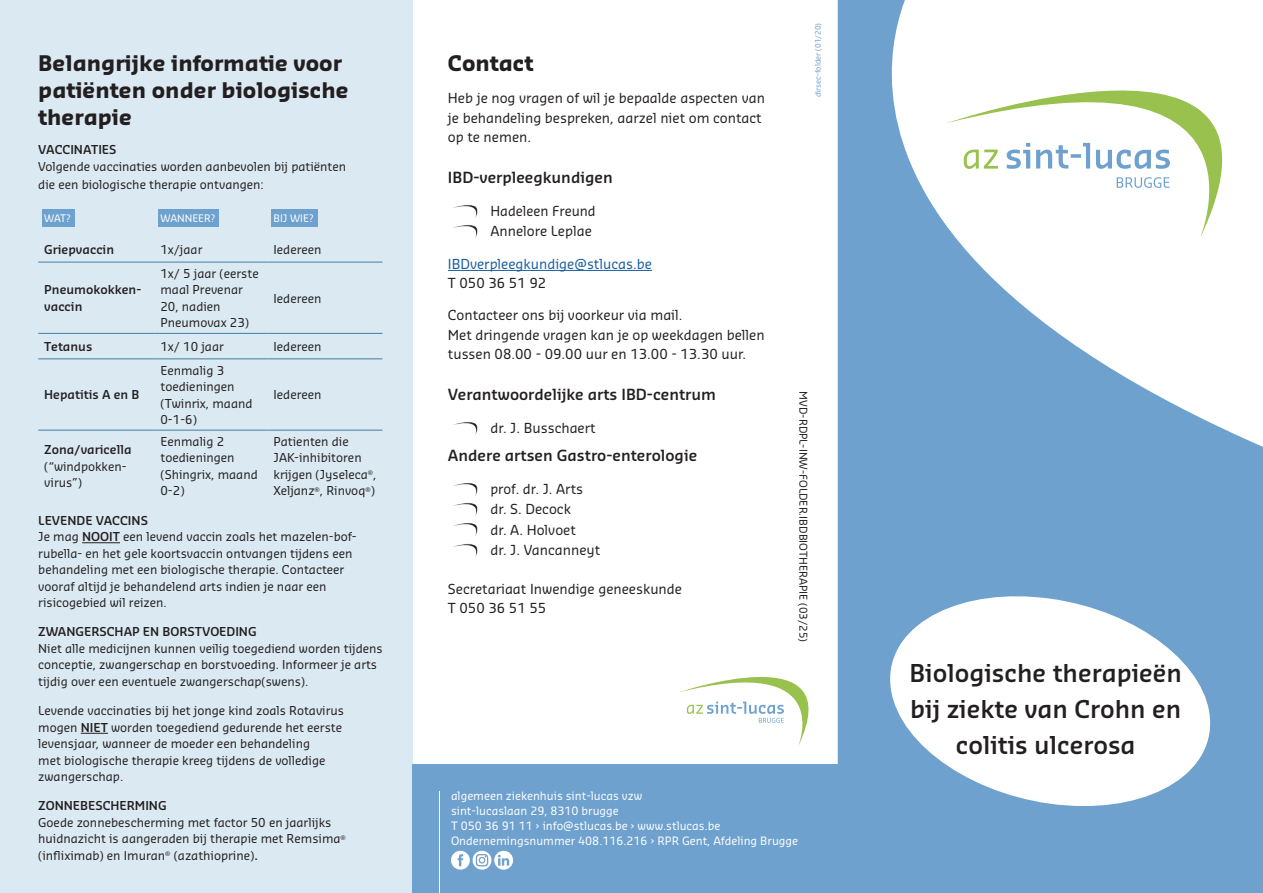
<style>
.page{position:relative;width:1263px;height:893px;background:#fff}
.page>*{position:absolute;margin:0;border:0;box-sizing:border-box;transform-origin:0 0}
.t1{font:600 24px/36px "Sansa Std";color:#231f20;text-align:center}
.t2{font:700 21px/27px "Sansa Std";color:#231f20}
.t3{font:600 15px "Sansa Std";color:#231f20}
.t4{font:13.5px/19.5px "Sansa Std";color:#231f20}
.t5{font:13.5px "Sansa Std";color:#175d9e}
.t6{font:12px/16.5px "Sansa Std";color:#231f20}
.t7{font:600 12px/16.5px "Sansa Std";color:#231f20}
.t8{font:11.25px/15px "Sansa Std";color:#fff}
.t9{font:10.5px "Sansa Std";color:#231f20}
.t10{font:10.2px "Sansa Std";color:#fff}
.t11{font:7.5px "Sansa Std";color:#6ea1ce}
.s1{font-weight:600}
</style>
<div class="page">
<svg style="left:837px;top:0;width:426px;height:893px;fill:#6ea1ce"></svg>
<div style="left:0;top:0;width:412px;height:893px;background:#dbe9f2"></div>
<svg style="left:946px;top:0;width:317px;height:238px"></svg>
<svg style="left:964px;top:150px;width:34px;height:19px"></svg>
<svg style="left:1117px;top:177px;width:52px;height:11px"></svg>
<svg style="left:1007px;top:143px;width:163px;height:26px"></svg>
<svg style="left:679px;top:633px;width:173px;height:113px"></svg>
<div style="left:412px;top:764px;width:435px;height:129px;background:#6ea1ce"></div>
<hr style="left:439px;top:791px;width:1px;height:102px;background:#fff">
<svg style="left:451px;top:851px;width:62px;height:19px"></svg>
<hr style="left:448px;top:270px;width:204px;height:1px;background:#175d9e">
<img style="left:453px;top:205px;width:25px;height:33px">
<img style="left:453px;top:422px;width:25px;height:13px">
<img style="left:453px;top:483px;width:25px;height:74px">
<hr style="left:82px;top:542px;width:38px;height:1px;background:#231f20">
<svg style="left:81px;top:733px;width:27px;height:1px"></svg>
<hr style="left:38px;top:262px;width:116px;height:1px;background:#417da6">
<hr style="left:154px;top:262px;width:114px;height:1px;background:#417da6">
<hr style="left:268px;top:262px;width:114px;height:1px;background:#417da6">
<hr style="left:38px;top:333px;width:116px;height:1px;background:#417da6">
<hr style="left:154px;top:333px;width:114px;height:1px;background:#417da6">
<hr style="left:268px;top:333px;width:114px;height:1px;background:#417da6">
<hr style="left:38px;top:358px;width:116px;height:1px;background:#417da6">
<hr style="left:154px;top:358px;width:114px;height:1px;background:#417da6">
<hr style="left:268px;top:358px;width:114px;height:1px;background:#417da6">
<hr style="left:38px;top:430px;width:116px;height:1px;background:#417da6">
<hr style="left:154px;top:430px;width:114px;height:1px;background:#417da6">
<hr style="left:268px;top:430px;width:114px;height:1px;background:#417da6">
<div style="left:42px;top:209px;width:33px;height:18px;background:#6ea1ce"></div>
<div style="left:158px;top:209px;width:61px;height:18px;background:#6ea1ce"></div>
<div style="left:271px;top:209px;width:47px;height:18px;background:#6ea1ce"></div>
<h2 class="t2" style="left:38px;top:49px;width:312px">Belangrijke informatie voor patiënten onder biologische therapie</h2>
<p class="t7" style="left:38px;top:141px;width:80px">VACCINATIES</p>
<p class="t6" style="left:38px;top:157px;width:309px;line-height:18px">Volgende vaccinaties worden aanbevolen bij patiënten die een biologische therapie ontvangen:</p>
<p class="t10" style="left:44px;top:211px;width:28px">WAT?</p>
<p class="t10" style="left:160px;top:211px;width:56px">WANNEER?</p>
<p class="t10" style="left:274px;top:211px;width:41px">BIJ WIE?</p>
<p class="t7" style="left:44px;top:241px;width:71px">Griepvaccin</p>
<p class="t6" style="left:160px;top:241px;width:43px">1x/jaar</p>
<p class="t6" style="left:274px;top:241px;width:50px">Iedereen</p>
<p class="t7" style="left:44px;top:281px;width:98px">Pneumokokken&shy;vaccin</p>
<p class="t6" style="left:160px;top:265px;width:100px">1x/ 5 jaar (eerste maal Prevenar<br>20, nadien<br>Pneumovax 23)</p>
<p class="t6" style="left:274px;top:289px;width:50px">Iedereen</p>
<p class="t7" style="left:44px;top:338px;width:50px">Tetanus</p>
<p class="t6" style="left:160px;top:338px;width:65px">1x/ 10 jaar</p>
<p class="t6" style="left:274px;top:338px;width:50px">Iedereen</p>
<p class="t7" style="left:44px;top:386px;width:97px">Hepatitis A en B</p>
<p class="t6" style="left:160px;top:361px;width:94px">Eenmalig 3 toedieningen (Twinrix, maand<br>0-1-6)</p>
<p class="t6" style="left:274px;top:386px;width:50px">Iedereen</p>
<p class="t6" style="left:160px;top:433px;width:99px">Eenmalig 2 toedieningen (Shingrix, maand<br>0-2)</p>
<p class="t6" style="left:274px;top:433px;width:104px">Patienten die<br>JAK-inhibitoren krijgen (Jyseleca<sup>®</sup>,<br>Xeljanz<sup>®</sup>, Rinvoq<sup>®</sup>)</p>
<p class="t6" style="left:38px;top:511px;width:320px"><span class="s1">LEVENDE VACCINS<br></span>Je mag <span class="s1">NOOIT</span> een levend vaccin zoals het mazelen-bof&shy;rubella- en het gele koortsvaccin ontvangen tijdens een behandeling met een biologische therapie. Contacteer vooraf altijd je behandelend arts indien je naar een risicogebied wil reizen.</p>
<p class="t7" style="left:38px;top:623px;width:220px">ZWANGERSCHAP EN BORSTVOEDING</p>
<p class="t6" style="left:38px;top:640px;width:346px">Niet alle medicijnen kunnen veilig toegediend worden tijdens conceptie, zwangerschap en borstvoeding. Informeer je arts tijdig over een eventuele zwangerschap(swens).</p>
<p class="t6" style="left:38px;top:702px;width:307px">Levende vaccinaties bij het jonge kind zoals Rotavirus mogen <span class="s1">NIET</span> worden toegediend gedurende het eerste levensjaar, wanneer de moeder een behandeling<br>met biologische therapie kreeg tijdens de volledige zwangerschap.</p>
<p class="t7" style="left:38px;top:797px;width:130px">ZONNEBESCHERMING</p>
<p class="t6" style="left:38px;top:814px;width:309px">Goede zonnebescherming met factor 50 en jaarlijks huidnazicht is aangeraden bij therapie met Remsima<sup>® </sup>(infliximab) en Imuran<sup>®</sup> (azathioprine)<span class="s1">.</span></p>
<p class="t7" style="left:44px;top:441px;width:89px">Zona/varicella</p>
<p class="t6" style="left:44px;top:457px;width:84px">(“windpokken&shy;virus”)</p>
<h2 class="t2" style="left:448px;top:49px;width:87px">Contact</h2>
<p class="t4" style="left:448px;top:88px;width:319px">Heb je nog vragen of wil je bepaalde aspecten van je behandeling bespreken, aarzel niet om contact op te nemen.</p>
<p class="t3" style="left:448px;top:168px;width:166px">IBD-verpleegkundigen</p>
<p class="t4" style="left:490px;top:200px;width:107px;line-height:20.2px">Hadeleen Freund<br>Annelore Leplae</p>
<p class="t5" style="left:448px;top:255px;width:205px">IBDverpleegkundige@stlucas.be</p>
<p class="t4" style="left:448px;top:273px;width:100px">T 050 36 51 92</p>
<p class="t4" style="left:448px;top:305px;width:318px">Contacteer ons bij voorkeur via mail.<br>Met dringende vragen kan je op weekdagen bellen tussen 08.00 - 09.00 uur en 13.00 - 13.30 uur.</p>
<p class="t3" style="left:448px;top:385px;width:270px">Verantwoordelijke arts IBD-centrum</p>
<p class="t4" style="left:490px;top:418px;width:107px">dr. J. Busschaert</p>
<p class="t3" style="left:448px;top:446px;width:251px">Andere artsen Gastro-enterologie</p>
<p class="t4" style="left:490px;top:478px;width:111px;line-height:20.2px">prof. dr. J. Arts dr. S. Decock<br>dr. A. Holvoet<br>dr. J. Vancanneyt</p>
<p class="t4" style="left:448px;top:578px;width:236px">Secretariaat Inwendige geneeskunde<br>T 050 36 51 55</p>
<p class="t11" style="left:813px;top:97px;width:76px;rotate:-90deg">dirsec-folder (01/20)</p>
<p class="t9" style="left:810px;top:391px;width:252px;rotate:90deg">MVD-RDPL-INW-FOLDER.IBDBIOTHERAPIE (03/25)</p>
<p class="t8" style="left:451px;top:787px;width:349px">algemeen ziekenhuis sint-lucas vzw<br>sint-lucaslaan 29, 8310 brugge<br>T 050 36 91 11 › info@stlucas.be › www.stlucas.be Ondernemingsnummer 408.116.216 › RPR Gent, Afdeling Brugge</p>
<h1 class="t1" style="left:909px;top:654px;width:274px">Biologische therapieën bij ziekte van Crohn en colitis ulcerosa</h1>
</div>
